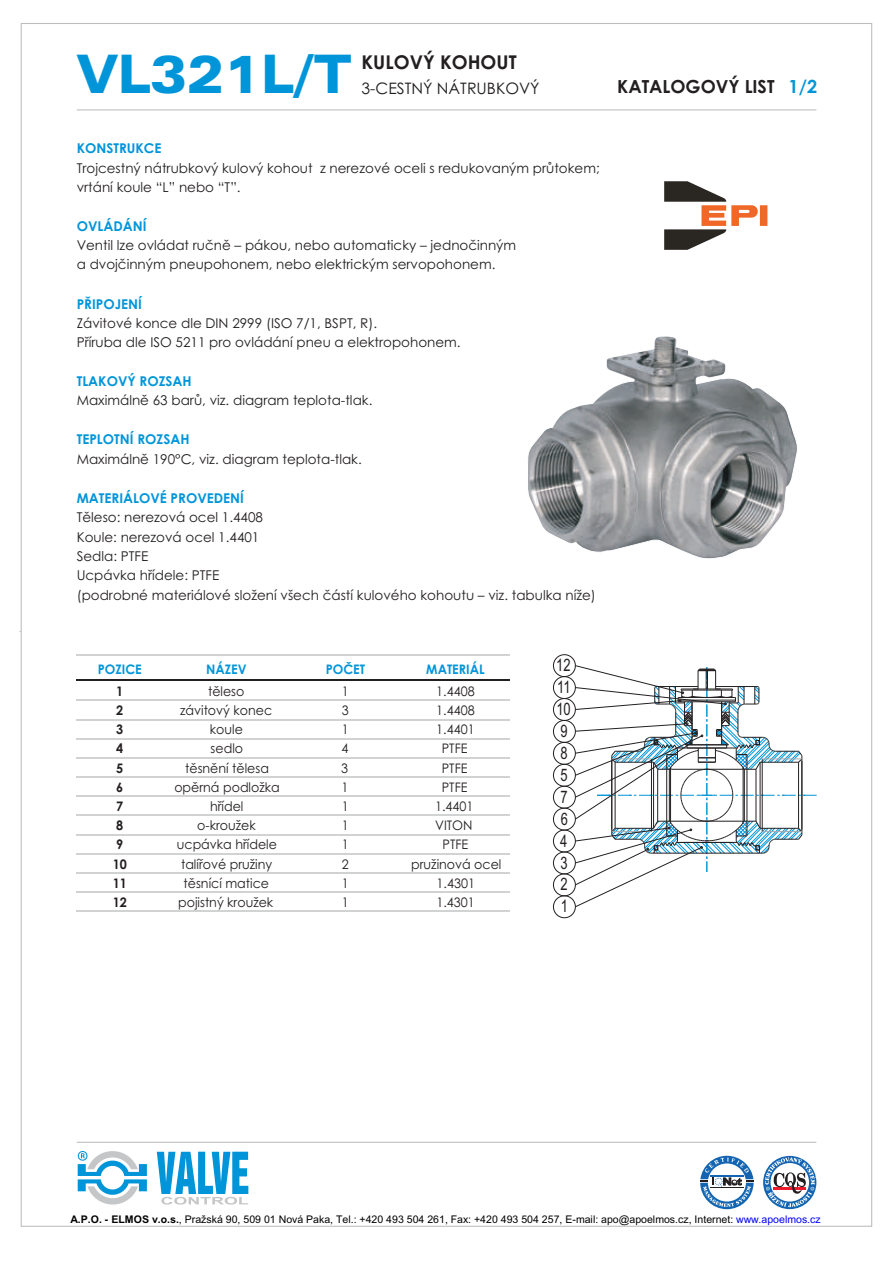
<style>
.page{position:relative;width:893px;height:1263px;background:#fff}
.page>*{position:absolute;margin:0;border:0;box-sizing:border-box;transform-origin:0 0}
.t1{font:900 expanded 53.25px "Zurich BT";color:#0095d9;scale:.91 1}
.t2{font:700 18.9px "Century Gothic";color:#231f20}
.t3{font:700 18.15px "Century Gothic";color:#0095d9}
.t4{font:700 18px "Century Gothic";color:#231f20}
.t5{font:17.25px/21.9px "Arial";color:#231f20;scale:.75 1}
.t6{font:15.75px "Century Gothic";color:#231f20}
.t7{font:13.5px/19.4px "Century Gothic";color:#231f20}
.t8{font:700 13.5px "Century Gothic";color:#0095d9}
.t9{font:13.2px "Century Gothic";color:#231f20;scale:.96 1}
.t10{font:700 13.2px "Century Gothic";color:#0095d9;scale:.96 1}
.t11{font:700 13.2px "Century Gothic";color:#231f20;scale:.96 1}
.t12{font:10.5px "Arial";color:#000}
.s1{font-weight:700}
.s2{color:#00f}
</style>
<div class="page">
<hr style="left:77px;top:109px;width:739px;height:1px;background:#bcbdc0">
<svg style="left:78px;top:1151px;width:69px;height:53px"></svg>
<svg style="left:157px;top:1152px;width:91px;height:52px"></svg>
<hr style="left:77px;top:1142px;width:739px;height:1px;background:#bcbdc0">
<svg style="left:763px;top:1156px;width:53px;height:53px"></svg>
<svg style="left:765px;top:1157px;width:51px;height:50px"></svg>
<svg style="left:700px;top:1156px;width:54px;height:53px"></svg>
<hr style="left:710px;top:1175px;width:33px;height:1px;background:#1365b2">
<hr style="left:710px;top:1187px;width:33px;height:1px;background:#231f20">
<hr style="left:77px;top:700px;width:433px;height:1px;background:#d1d2d4">
<hr style="left:77px;top:654px;width:433px;height:1px;background:#d1d2d4">
<hr style="left:77px;top:679px;width:433px;height:2px;background:#231f20">
<hr style="left:77px;top:719px;width:433px;height:1px;background:#d1d2d4">
<hr style="left:77px;top:738px;width:433px;height:1px;background:#d1d2d4">
<hr style="left:77px;top:757px;width:433px;height:1px;background:#d1d2d4">
<hr style="left:77px;top:776px;width:433px;height:2px;background:#d1d2d4">
<hr style="left:77px;top:796px;width:433px;height:1px;background:#d1d2d4">
<hr style="left:77px;top:815px;width:433px;height:1px;background:#d1d2d4">
<hr style="left:77px;top:834px;width:433px;height:1px;background:#d1d2d4">
<hr style="left:77px;top:853px;width:433px;height:1px;background:#d1d2d4">
<hr style="left:77px;top:872px;width:433px;height:1px;background:#d1d2d4">
<hr style="left:77px;top:891px;width:433px;height:2px;background:#d1d2d4">
<hr style="left:77px;top:911px;width:433px;height:1px;background:#d1d2d4">
<div style="left:553px;top:896px;width:22px;height:22px;border:1px solid #231f20;border-radius:50%"></div>
<div style="left:553px;top:764px;width:22px;height:22px;border:1px solid #231f20;border-radius:50%"></div>
<div style="left:553px;top:830px;width:22px;height:22px;border:1px solid #231f20;border-radius:50%"></div>
<div style="left:553px;top:874px;width:22px;height:22px;border:1px solid #231f20;border-radius:50%"></div>
<div style="left:553px;top:852px;width:22px;height:22px;border:1px solid #231f20;border-radius:50%"></div>
<div style="left:553px;top:808px;width:22px;height:22px;border:1px solid #231f20;border-radius:50%"></div>
<div style="left:553px;top:786px;width:22px;height:22px;border:1px solid #231f20;border-radius:50%"></div>
<div style="left:553px;top:698px;width:22px;height:23px;border:1px solid #231f20;border-radius:50%"></div>
<div style="left:553px;top:720px;width:22px;height:22px;border:1px solid #231f20;border-radius:50%"></div>
<div style="left:553px;top:742px;width:22px;height:22px;border:1px solid #231f20;border-radius:50%"></div>
<div style="left:553px;top:676px;width:22px;height:23px;border:1px solid #231f20;border-radius:50%"></div>
<div style="left:553px;top:654px;width:22px;height:23px;border:1px solid #231f20;border-radius:50%"></div>
<svg style="left:575px;top:665px;width:242px;height:242px"></svg>
<svg style="left:528px;top:336px;width:269px;height:223px"></svg>
<svg style="left:664px;top:181px;width:103px;height:69px"></svg>
<h1 class="t1" style="left:77px;top:53px;width:303px">VL321L/T</h1>
<h2 class="t2" style="left:362px;top:55px;width:157px">KULOVÝ KOHOUT</h2>
<p class="t6" style="left:362px;top:82px;width:179px">3-CESTNÝ NÁTRUBKOVÝ</p>
<p class="t8" style="left:77px;top:143px;width:86px">KONSTRUKCE</p>
<p class="t7" style="left:77px;top:159px;width:525px">Trojcestný nátrubkový kulový kohout z nerezové oceli s redukovaným průtokem; vrtání koule “L” nebo “T”.</p>
<p class="t8" style="left:77px;top:221px;width:71px">OVLÁDÁNÍ</p>
<p class="t7" style="left:77px;top:237px;width:441px">Ventil lze ovládat ručně – pákou, nebo automaticky – jednočinným a dvojčinným pneupohonem, nebo elektrickým servopohonem.</p>
<p class="t8" style="left:77px;top:298px;width:67px">PŘIPOJENÍ</p>
<p class="t7" style="left:77px;top:315px;width:385px">Závitové konce dle DIN 2999 (ISO 7/1, BSPT, R).<br>Příruba dle ISO 5211 pro ovládání pneu a elektropohonem.</p>
<p class="t8" style="left:77px;top:376px;width:116px">TLAKOVÝ ROZSAH</p>
<p class="t7" style="left:77px;top:392px;width:297px">Maximálně 63 barů, viz. diagram teplota-tlak.</p>
<p class="t8" style="left:77px;top:434px;width:114px">TEPLOTNÍ ROZSAH</p>
<p class="t7" style="left:77px;top:450px;width:287px">Maximálně 190°C, viz. diagram teplota-tlak.</p>
<p class="t8" style="left:77px;top:493px;width:169px">MATERIÁLOVÉ PROVEDENÍ</p>
<p class="t7" style="left:77px;top:509px;width:521px">Těleso: nerezová ocel 1.4408<br>Koule: nerezová ocel 1.4401<br>Sedla: PTFE<br>Ucpávka hřídele: PTFE<br>(podrobné materiálové složení všech částí kulového kohoutu – viz. tabulka níže)</p>
<h3 class="t4" style="left:617px;top:80px;width:159px">KATALOGOVÝ LIST</h3>
<h3 class="t3" style="left:788px;top:80px;width:30px">1/2</h3>
<p class="t10" style="left:98px;top:664px;width:47px">POZICE</p>
<p class="t10" style="left:206px;top:664px;width:44px">NÁZEV</p>
<p class="t10" style="left:326px;top:664px;width:43px">POČET</p>
<p class="t10" style="left:426px;top:664px;width:62px">MATERIÁL</p>
<p class="t11" style="left:116px;top:686px;width:9px">1</p>
<p class="t9" style="left:208px;top:686px;width:39px">těleso</p>
<p class="t9" style="left:342px;top:686px;width:9px">1</p>
<p class="t9" style="left:436px;top:686px;width:42px">1.4408</p>
<p class="t11" style="left:116px;top:705px;width:9px">2</p>
<p class="t9" style="left:180px;top:705px;width:97px">závitový konec</p>
<p class="t9" style="left:342px;top:705px;width:9px">3</p>
<p class="t9" style="left:436px;top:705px;width:42px">1.4408</p>
<p class="t11" style="left:116px;top:724px;width:9px">3</p>
<p class="t9" style="left:210px;top:724px;width:36px">koule</p>
<p class="t9" style="left:342px;top:724px;width:9px">1</p>
<p class="t9" style="left:436px;top:724px;width:42px">1.4401</p>
<p class="t11" style="left:116px;top:743px;width:9px">4</p>
<p class="t9" style="left:211px;top:743px;width:35px">sedlo</p>
<p class="t9" style="left:341px;top:743px;width:9px">4</p>
<p class="t9" style="left:442px;top:743px;width:28px">PTFE</p>
<p class="t11" style="left:116px;top:763px;width:9px">5</p>
<p class="t9" style="left:185px;top:763px;width:89px">těsnění tělesa</p>
<p class="t9" style="left:341px;top:763px;width:9px">3</p>
<p class="t9" style="left:442px;top:763px;width:28px">PTFE</p>
<p class="t11" style="left:116px;top:782px;width:9px">6</p>
<p class="t9" style="left:174px;top:782px;width:111px">opěrná podložka</p>
<p class="t9" style="left:341px;top:782px;width:9px">1</p>
<p class="t9" style="left:442px;top:782px;width:28px">PTFE</p>
<p class="t11" style="left:116px;top:801px;width:9px">7</p>
<p class="t9" style="left:210px;top:801px;width:36px">hřídel</p>
<p class="t9" style="left:342px;top:801px;width:9px">1</p>
<p class="t9" style="left:435px;top:801px;width:42px">1.4401</p>
<p class="t11" style="left:116px;top:820px;width:9px">8</p>
<p class="t9" style="left:197px;top:820px;width:62px">o-kroužek</p>
<p class="t9" style="left:342px;top:820px;width:9px">1</p>
<p class="t9" style="left:435px;top:820px;width:40px">VITON</p>
<p class="t11" style="left:116px;top:839px;width:9px">9</p>
<p class="t9" style="left:177px;top:839px;width:106px">ucpávka hřídele</p>
<p class="t9" style="left:342px;top:839px;width:9px">1</p>
<p class="t9" style="left:443px;top:839px;width:28px">PTFE</p>
<p class="t11" style="left:113px;top:859px;width:16px">10</p>
<p class="t9" style="left:181px;top:859px;width:97px">talířové pružiny</p>
<p class="t9" style="left:342px;top:859px;width:9px">2</p>
<p class="t9" style="left:411px;top:859px;width:96px">pružinová ocel</p>
<p class="t11" style="left:113px;top:878px;width:16px">11</p>
<p class="t9" style="left:184px;top:878px;width:91px">těsnící matice</p>
<p class="t9" style="left:342px;top:878px;width:9px">1</p>
<p class="t9" style="left:437px;top:878px;width:42px">1.4301</p>
<p class="t11" style="left:113px;top:897px;width:16px">12</p>
<p class="t9" style="left:178px;top:897px;width:101px">pojistný kroužek</p>
<p class="t9" style="left:342px;top:897px;width:9px">1</p>
<p class="t9" style="left:436px;top:897px;width:42px">1.4301</p>
<p class="t5" style="left:556px;top:656px;width:21px">12<br>11</p>
<p class="t5" style="left:556px;top:700px;width:21px">10<br>9</p>
<p class="t5" style="left:561px;top:743px;width:11px">8</p>
<p class="t5" style="left:560px;top:765px;width:11px">5</p>
<p class="t5" style="left:560px;top:787px;width:11px">7</p>
<p class="t5" style="left:561px;top:809px;width:11px">6</p>
<p class="t5" style="left:560px;top:831px;width:11px">4</p>
<p class="t5" style="left:561px;top:853px;width:11px">3</p>
<p class="t5" style="left:561px;top:897px;width:11px">1</p>
<p class="t5" style="left:561px;top:875px;width:11px">2</p>
<p class="t12" style="left:71px;top:1213px;width:752px"><span class="s1">A.P.O. - ELMOS v.o.s.</span>, Pražská 90, 509 01 Nová Paka, Tel.: +420 493 504 261, Fax: +420 493 504 257, E-mail: apo@apoelmos.cz, Internet: <span class="s2">www.apoelmos.cz</span></p>
</div>
